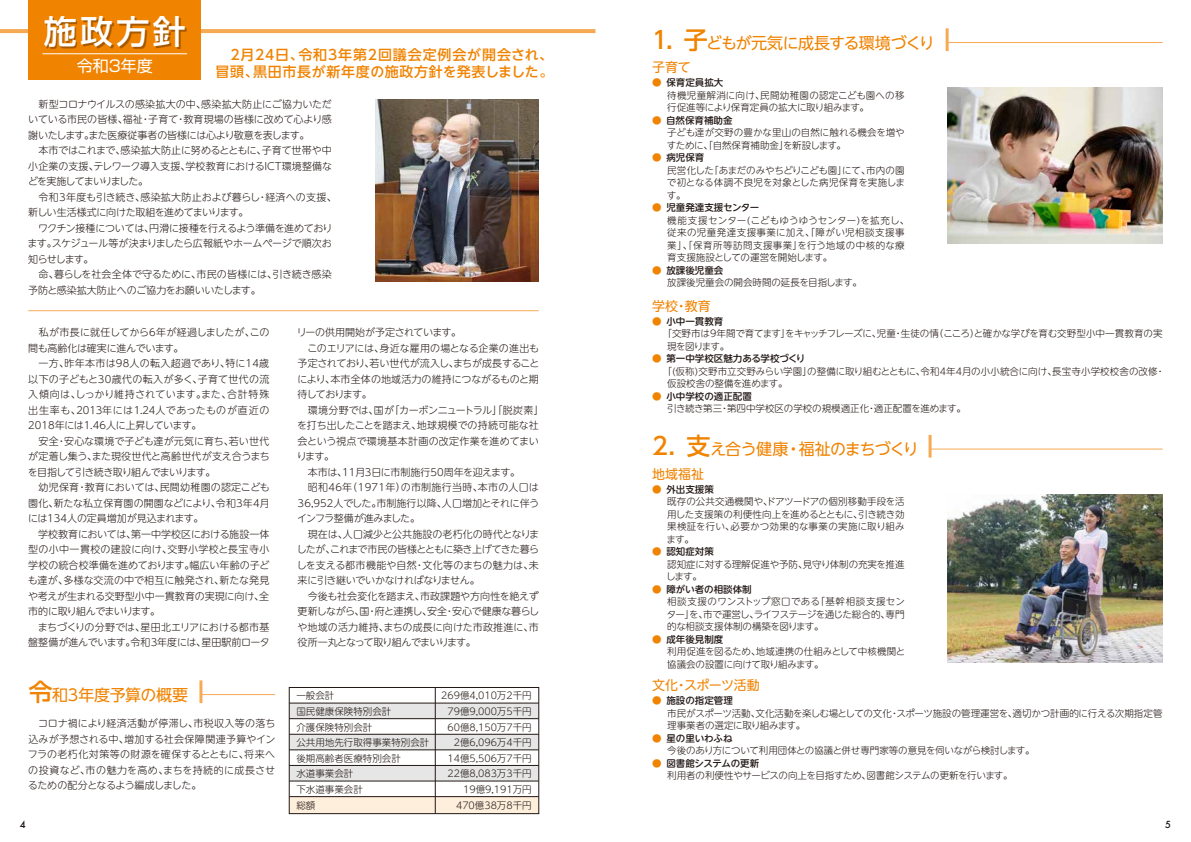
<style>
.page{position:relative;width:1191px;height:842px;background:#fff}
.page>*{position:absolute;margin:0;border:0;box-sizing:border-box;transform-origin:0 0}
.t1{font:500 33px "UD Shin Go NT Pro";color:#fff}
.t2{font:16px "UD Shin Go NT Pro";letter-spacing:-.035em;color:#f08300}
.t3{font:16px "UD Shin Go NT Pro";letter-spacing:-.065em;color:#f08300}
.t4{font:16px "Shin Go Pro";letter-spacing:-.065em;color:#fff}
.t5{font:500 14px "UD Shin Go NT Pro";letter-spacing:.05em;color:#f08300}
.t6{font:13px "UD Shin M Go Pro";color:#f08300}
.t7{font:13px "UD Shin M Go Pro";letter-spacing:-.035em;color:#f08300}
.t8{font:300 10px/15.5px "UD Shin M Go Pro";letter-spacing:-.01em;color:#221815}
.t9{font:300 9.5px/12.5px "UD Shin M Go Pro";color:#221815}
.t10{font:300 9.5px/12.5px "UD Shin M Go Pro";letter-spacing:.025em;color:#221815}
.t11{font:300 9.5px/12.5px "UD Shin M Go Pro";letter-spacing:-.02em;color:#221815}
.t12{font:300 9.5px/12.5px "UD Shin M Go Pro";letter-spacing:-.035em;color:#221815}
.t13{font:300 9.5px/12.5px "UD Shin M Go Pro";letter-spacing:-.025em;color:#221815}
.t14{font:500 9.5px "UD Shin M Go Pro";color:#221815}
.t15{font:500 9.5px "Futura";color:#221815}
.s1{font-weight:500;font-size:24px}
.s2{font-weight:500;color:#f08300}
.s3{font-weight:500}
.s4{color:#f08300}
</style>
<div class="page">
<img style="left:947px;top:88px;width:215px;height:156px">
<img style="left:947px;top:494px;width:215px;height:169px">
<svg style="left:0;top:29px;width:595px;height:4px;background:#f5ab56"></svg>
<div style="left:28px;top:0;width:173px;height:79px;background:#f08300"></div>
<hr style="left:947px;top:42px;width:215px;height:1px;background:#f5aa53">
<hr style="left:945px;top:28px;width:3px;height:23px;background:#f5aa53">
<hr style="left:930px;top:449px;width:232px;height:1px;background:#f5aa53">
<hr style="left:928px;top:435px;width:3px;height:23px;background:#f5aa53">
<hr style="left:42px;top:54px;width:145px;height:1px;background:#fff">
<img style="left:376px;top:99px;width:163px;height:183px">
<div style="left:289px;top:703px;width:250px;height:16px;background:#e6e6e6"></div>
<div style="left:289px;top:734px;width:250px;height:16px;background:#e6e6e6"></div>
<div style="left:289px;top:765px;width:250px;height:16px;background:#e6e6e6"></div>
<div style="left:289px;top:797px;width:250px;height:17px;background:#feeedc"></div>
<div style="left:289px;top:687px;width:250px;height:127px;border:1px solid #221815"></div>
<hr style="left:435px;top:687px;width:1px;height:127px;background:#221815">
<hr style="left:289px;top:703px;width:250px;height:1px;background:#221815">
<hr style="left:289px;top:718px;width:250px;height:1px;background:#221815">
<hr style="left:289px;top:734px;width:250px;height:1px;background:#221815">
<hr style="left:289px;top:750px;width:250px;height:1px;background:#221815">
<hr style="left:289px;top:765px;width:250px;height:1px;background:#221815">
<hr style="left:289px;top:781px;width:250px;height:1px;background:#221815">
<hr style="left:289px;top:796px;width:250px;height:1px;background:#221815">
<hr style="left:201px;top:694px;width:74px;height:1px;background:#f5aa53">
<hr style="left:199px;top:680px;width:3px;height:23px;background:#f5aa53">
<hr style="left:28px;top:310px;width:511px;height:1px;background:#f5aa53">
<h1 class="t1" style="left:44px;top:5px;width:143px">施政方針</h1>
<h3 class="t5" style="left:215px;top:44px;width:339px">　2月24日、令和3年第2回議会定例会が開会され、</h3>
<h2 class="t4" style="left:77px;top:53px;width:77px">令和３年度</h2>
<h3 class="t5" style="left:215px;top:61px;width:339px">冒頭、黒田市長が新年度の施政方針を発表しました。</h3>
<p class="t8" style="left:28px;top:96px;width:310px">　新型コロナウイルスの感染拡大の中、感染拡大防止にご協力いただいている市民の皆様、福祉・子育て・教育現場の皆様に改めて心より感謝いたします。また医療従事者の皆様には心より敬意を表します。<br>　本市ではこれまで、感染拡大防止に努めるとともに、子育て世帯や中小企業の支援、テレワーク導入支援、学校教育におけるICT環境整備などを実施してまいりました。<br>　令和3年度も引き続き、感染拡大防止および暮らし・経済への支援、新しい生活様式に向けた取組を進めてまいります。<br>　ワクチン接種については、円滑に接種を行えるよう準備を進めております。スケジュール等が決まりましたら広報紙やホームページで順次お知らせします。<br>　命、暮らしを社会全体で守るために、市民の皆様には、引き続き感染予防と感染拡大防止へのご協力をお願いいたします。</p>
<p class="t8" style="left:297px;top:324px;width:248px">リーの供用開始が予定されています。<br>　このエリアには、身近な雇用の場となる企業の進出も予定されており、若い世代が流入し、まちが成長することにより、本市全体の地域活力の維持につながるものと期待しております。<br>　環境分野では、国が「カーボンニュートラル」「脱炭素」を打ち出したことを踏まえ、地球規模での持続可能な社会という視点で環境基本計画の改定作業を進めてまいります。<br>　本市は、11月3日に市制施行50周年を迎えます。<br>　昭和46年（1971年）の市制施行当時、本市の人口は<br>36,952人でした。市制施行以降、人口増加とそれに伴うインフラ整備が進みました。<br>　現在は、人口減少と公共施設の老朽化の時代となりましたが、これまで市民の皆様とともに築き上げてきた暮らしを支える都市機能や自然・文化等のまちの魅力は、未来に引き継いでいかなければなりません。<br>　今後も社会変化を踏まえ、市政課題や方向性を絶えず更新しながら、国・府と連携し、安全・安心で健康な暮らしや地域の活力維持、まちの成長に向けた市政推進に、市役所一丸となって取り組んでまいります。</p>
<p class="t8" style="left:28px;top:324px;width:244px">　私が市長に就任してから6年が経過しましたが、この間も高齢化は確実に進んでいます。<br>　一方、昨年本市は98人の転入超過であり、特に14歳以下の子どもと30歳代の転入が多く、子育て世代の流入傾向は、しっかり維持されています。また、合計特殊出生率も、2013年には1.24人であったものが直近の<br>2018年には1.46人に上昇しています。<br>　安全・安心な環境で子ども達が元気に育ち、若い世代が定着し集う、また現役世代と高齢世代が支え合うまちを目指して引き続き取り組んでまいります。<br>　幼児保育・教育においては、民間幼稚園の認定こども園化、新たな私立保育園の開園などにより、令和3年4月には134人の定員増加が見込まれます。<br>　学校教育においては、第一中学校区における施設一体型の小中一貫校の建設に向け、交野小学校と長宝寺小学校の統合校準備を進めております。幅広い年齢の子ども達が、多様な交流の中で相互に触発され、新たな発見や考えが生まれる交野型小中一貫教育の実現に向け、全市的に取り組んでまいります。<br>　まちづくりの分野では、星田北エリアにおける都市基盤整備が進んでいます。令和3年度には、星田駅前ロータ</p>
<h2 class="t2" style="left:28px;top:682px;width:161px"><span class="s1">令</span>和3年度予算の概要</h2>
<p class="t8" style="left:28px;top:715px;width:249px;text-align:justify">　コロナ禍により経済活動が停滞し、市税収入等の落ち込みが予想される中、増加する社会保障関連予算やインフラの老朽化対策等の財源を確保するとともに、将来への投資など、市の魅力を高め、まちを持続的に成長させるための配分となるよう編成しました。</p>
<p class="t9" style="left:296px;top:689px;width:39px">一般会計</p>
<p class="t9" style="left:441px;top:689px;width:92px">269億4,010万2千円</p>
<p class="t9" style="left:296px;top:705px;width:96px">国民健康保険特別会計</p>
<p class="t9" style="left:447px;top:705px;width:86px">79億9,000万5千円</p>
<p class="t9" style="left:296px;top:720px;width:77px">介護保険特別会計</p>
<p class="t9" style="left:447px;top:720px;width:86px">60億8,150万7千円</p>
<p class="t9" style="left:296px;top:736px;width:134px">公共用地先行取得事業特別会計</p>
<p class="t9" style="left:454px;top:736px;width:79px">2億6,096万4千円</p>
<p class="t9" style="left:296px;top:751px;width:106px">後期高齢者医療特別会計</p>
<p class="t9" style="left:447px;top:751px;width:86px">14億5,506万7千円</p>
<p class="t9" style="left:296px;top:767px;width:58px">水道事業会計</p>
<p class="t9" style="left:447px;top:767px;width:86px">22億8,083万3千円</p>
<p class="t9" style="left:296px;top:782px;width:68px">下水道事業会計</p>
<p class="t9" style="left:463px;top:782px;width:70px">19億9,191万円</p>
<p class="t9" style="left:296px;top:799px;width:20px">総額</p>
<p class="t9" style="left:456px;top:799px;width:77px">470億38万8千円</p>
<h2 class="t2" style="left:652px;top:30px;width:284px"><span class="s1">1. 子</span>どもが元気に成長する環境づくり</h2>
<h3 class="t6" style="left:652px;top:57px;width:40px">子育て</h3>
<p class="t9" style="left:667px;top:76px;width:239px;text-indent:-15px"><span class="s2">●</span> <span class="s3">保育定員拡大<br></span>待機児童解消に向け、民間幼稚園の認定こども園への移行促進等により保育定員の拡大に取り組みます。</p>
<p class="t9" style="left:667px;top:114px;width:239px;text-indent:-15px"><span class="s2">●</span> <span class="s3">自然保育補助金<br></span>子ども達が交野の豊かな里山の自然に触れる機会を増やすために、「自然保育補助金」を新設します。</p>
<p class="t9" style="left:667px;top:151px;width:240px;text-indent:-15px"><span class="s2">●</span> <span class="s3">病児保育<br></span>民営化した「あまだのみやちどりこども園」にて、市内の園で初となる体調不良児を対象とした病児保育を実施します。</p>
<p class="t10" style="left:667px;top:201px;width:244px;text-indent:-15px"><span class="s2">●</span> <span class="s3">児童発達支援センター<br></span>機能支援センター(こどもゆうゆうセンター)を拡充し、従来の児童発達支援事業に加え、「障がい児相談支援事業」、「保育所等訪問支援事業」を行う地域の中核的な療育支援施設としての運営を開始します。</p>
<p class="t9" style="left:667px;top:264px;width:196px;text-indent:-15px"><span class="s2">●</span> <span class="s3">放課後児童会<br></span>放課後児童会の開会時間の延長を目指します。</p>
<h3 class="t6" style="left:652px;top:295px;width:60px">学校・教育</h3>
<p class="t14" style="left:652px;top:313px;width:73px"><span class="s4">●</span> 小中一貫教育</p>
<p class="t9" style="left:662px;top:327px;width:502px">「交野市は9年間で育てます」をキャッチフレーズに、児童・生徒の情（こころ）と確かな学びを育む交野型小中一貫教育の実</p>
<p class="t9" style="left:667px;top:339px;width:64px">現を図ります。</p>
<p class="t14" style="left:652px;top:351px;width:155px"><span class="s4">●</span> 第一中学校区魅力ある学校づくり</p>
<p class="t9" style="left:662px;top:364px;width:504px">「(仮称)交野市立交野みらい学園」の整備に取り組むとともに、令和4年4月の小小統合に向け、長宝寺小学校校舎の改修・</p>
<p class="t9" style="left:667px;top:377px;width:122px">仮設校舎の整備を進めます。</p>
<p class="t9" style="left:667px;top:389px;width:300px;text-indent:-15px"><span class="s2">●</span> <span class="s3">小中学校の適正配置<br></span>引き続き第三・第四中学校区の学校の規模適正化・適正配置を進めます。</p>
<h2 class="t3" style="left:652px;top:436px;width:268px"><span class="s1">2. 支</span>え合う健康・福祉のまちづくり</h2>
<h3 class="t6" style="left:652px;top:463px;width:53px">地域福祉</h3>
<p class="t9" style="left:666px;top:483px;width:240px;text-indent:-14px"><span class="s2">●</span> <span class="s3">外出支援策<br></span>既存の公共交通機関や、ドアツードアの個別移動手段を活用した支援策の利便性向上を進めるとともに、引き続き効果検証を行い、必要かつ効果的な事業の実施に取り組みます。</p>
<p class="t9" style="left:666px;top:545px;width:240px;text-indent:-14px"><span class="s2">●</span> <span class="s3">認知症対策<br></span>認知症に対する理解促進や予防、見守り体制の充実を推進します。</p>
<p class="t9" style="left:667px;top:583px;width:240px;text-indent:-15px"><span class="s2">●</span> <span class="s3">障がい者の相談体制<br></span>相談支援のワンストップ窓口である「基幹相談支援センター」を、市で運営し、ライフステージを通じた総合的、専門的な相談支援体制の構築を図ります。</p>
<p class="t9" style="left:667px;top:633px;width:240px;text-indent:-15px"><span class="s2">●</span> <span class="s3">成年後見制度<br></span>利用促進を図るため、地域連携の仕組みとして中核機関と協議会の設置に向けて取り組みます。</p>
<h3 class="t7" style="left:652px;top:675px;width:109px">文化・スポーツ活動</h3>
<p class="t11" style="left:667px;top:694px;width:497px;text-indent:-15px"><span class="s2">●</span> <span class="s3">施設の指定管理<br></span>市民がスポーツ活動、文化活動を楽しむ場としての文化・スポーツ施設の管理運営を、適切かつ計画的に行える次期指定管理事業者の選定に取り組みます。</p>
<p class="t13" style="left:667px;top:731px;width:369px;text-indent:-15px"><span class="s2">●</span> <span class="s3">星の里いわふね<br></span>今後のあり方について利用団体との協議と併せ専門家等の意見を伺いながら検討します。</p>
<p class="t12" style="left:667px;top:756px;width:347px;text-indent:-15px"><span class="s2">●</span> <span class="s3">図書館システムの更新<br></span>利用者の利便性やサービスの向上を目指すため、図書館システムの更新を行います。</p>
<p class="t15" style="left:20px;top:817px;width:7px">4</p>
<p class="t15" style="left:1165px;top:817px;width:7px">5</p>
</div>
